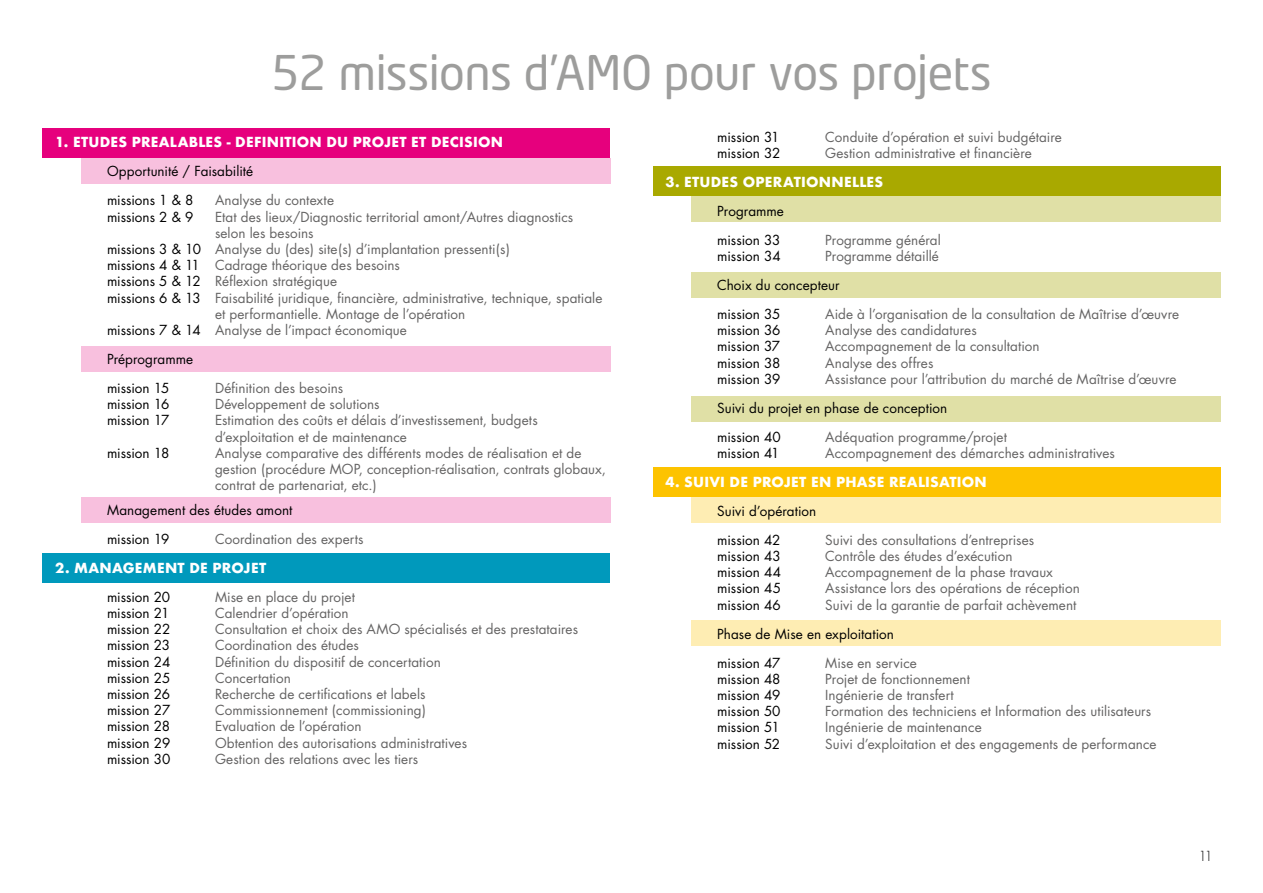
<style>
.page{position:relative;width:1263px;height:893px;background:#fff}
.page>*{position:absolute;margin:0;border:0;box-sizing:border-box;transform-origin:0 0}
.t1{font:47.25px "Neo Tech Dacia";letter-spacing:-.015em;color:#9d9d9c}
.t2{font:13.5px/16.2px "Futura";letter-spacing:.005em;color:#646363}
.t3{font:13.5px/29px "Futura";letter-spacing:-.005em;color:#000}
.t4{font:700 13.5px "Futura";letter-spacing:.015em;color:#fff}
.t5{font:300 13.5px "Futura";color:#000}
.s1{color:#000}
</style>
<div class="page">
<div style="left:43px;top:128px;width:567px;height:30px;background:#e6007d"></div>
<div style="left:653px;top:166px;width:567px;height:30px;background:#a9a900"></div>
<div style="left:653px;top:467px;width:567px;height:30px;background:#fdc300"></div>
<div style="left:43px;top:553px;width:567px;height:30px;background:#0099bc"></div>
<div style="left:81px;top:158px;width:529px;height:25px;background:#f8c0de"></div>
<div style="left:691px;top:196px;width:529px;height:26px;background:#e0e0a6"></div>
<div style="left:691px;top:497px;width:529px;height:25px;background:#feedb3"></div>
<div style="left:691px;top:620px;width:529px;height:26px;background:#feedb3"></div>
<div style="left:691px;top:396px;width:529px;height:26px;background:#e0e0a6"></div>
<div style="left:691px;top:272px;width:529px;height:26px;background:#e0e0a6"></div>
<div style="left:81px;top:346px;width:529px;height:26px;background:#f8c0de"></div>
<div style="left:81px;top:498px;width:529px;height:25px;background:#f8c0de"></div>
<h1 class="t1" style="left:271px;top:43px;width:722px">52 missions d’AMO pour vos projets</h1>
<p class="t4" style="left:55px;top:133px;width:449px">1. ETUDES PREALABLES - DEFINITION DU PROJET ET DECISION</p>
<p class="t3" style="left:107px;top:157px;width:148px">Opportunité / Faisabilité missions 1 &amp; 8</p>
<p class="t3" style="left:717px;top:123px;width:64px">mission 31</p>
<p class="t2" style="left:825px;top:129px;width:238px">Conduite d’opération et suivi budgétaire</p>
<p class="t3" style="left:717px;top:139px;width:65px">mission 32</p>
<p class="t2" style="left:825px;top:145px;width:208px">Gestion administrative et financière</p>
<p class="t4" style="left:665px;top:172px;width:219px">3. ETUDES OPERATIONNELLES</p>
<p class="t3" style="left:717px;top:197px;width:68px">Programme mission 33</p>
<p class="t2" style="left:215px;top:192px;width:120px">Analyse du contexte</p>
<p class="t3" style="left:107px;top:202px;width:88px">missions 2 &amp; 9</p>
<p class="t2" style="left:215px;top:209px;width:360px">Etat des lieux/Diagnostic territorial amont/Autres diagnostics</p>
<p class="t2" style="left:215px;top:225px;width:100px">selon les besoins</p>
<p class="t2" style="left:107px;top:241px;width:404px"><span class="s1">missions 3 &amp; 10</span> Analyse du (des) site(s) d’implantation pressenti(s)</p>
<p class="t2" style="left:107px;top:257px;width:294px"><span class="s1">missions 4 &amp; 11</span> Cadrage théorique des besoins</p>
<p class="t2" style="left:107px;top:273px;width:232px"><span class="s1">missions 5 &amp; 12</span> Réflexion stratégique</p>
<p class="t2" style="left:107px;top:290px;width:497px"><span class="s1">missions 6 &amp; 13</span> Faisabilité juridique, financière, administrative, technique, spatiale</p>
<p class="t2" style="left:215px;top:306px;width:252px">et performantielle. Montage de l’opération</p>
<p class="t2" style="left:107px;top:322px;width:301px"><span class="s1">missions 7 &amp; 14</span> Analyse de l’impact économique</p>
<p class="t3" style="left:107px;top:345px;width:88px">Préprogramme mission 15</p>
<p class="t2" style="left:825px;top:232px;width:117px">Programme général</p>
<p class="t3" style="left:717px;top:242px;width:65px">mission 34</p>
<p class="t2" style="left:825px;top:248px;width:115px">Programme détaillé</p>
<p class="t3" style="left:717px;top:271px;width:124px">Choix du concepteur mission 35</p>
<p class="t2" style="left:825px;top:306px;width:355px">Aide à l’organisation de la consultation de Maîtrise d’œuvre</p>
<p class="t3" style="left:717px;top:316px;width:65px">mission 36</p>
<p class="t2" style="left:825px;top:322px;width:153px">Analyse des candidatures</p>
<p class="t3" style="left:717px;top:332px;width:64px">mission 37</p>
<p class="t2" style="left:825px;top:339px;width:216px">Accompagnement de la consultation</p>
<p class="t3" style="left:717px;top:348px;width:65px">mission 38</p>
<p class="t2" style="left:825px;top:355px;width:110px">Analyse des offres</p>
<p class="t3" style="left:717px;top:365px;width:65px">mission 39</p>
<p class="t2" style="left:825px;top:371px;width:353px">Assistance pour l’attribution du marché de Maîtrise d’œuvre</p>
<p class="t3" style="left:717px;top:394px;width:232px">Suivi du projet en phase de conception mission 40</p>
<p class="t2" style="left:215px;top:380px;width:130px">Définition des besoins</p>
<p class="t3" style="left:107px;top:390px;width:64px">mission 16</p>
<p class="t2" style="left:215px;top:396px;width:166px">Développement de solutions</p>
<p class="t3" style="left:107px;top:406px;width:64px">mission 17</p>
<p class="t2" style="left:215px;top:412px;width:324px">Estimation des coûts et délais d’investissement, budgets d’exploitation et de maintenance</p>
<p class="t3" style="left:107px;top:438px;width:64px">mission 18</p>
<p class="t2" style="left:215px;top:445px;width:392px">Analyse comparative des différents modes de réalisation et de gestion (procédure MOP, conception-réalisation, contrats globaux, contrat de partenariat, etc.)</p>
<p class="t3" style="left:107px;top:496px;width:187px">Management des études amont mission 19</p>
<p class="t2" style="left:825px;top:429px;width:183px">Adéquation programme/projet</p>
<p class="t3" style="left:717px;top:439px;width:64px">mission 41</p>
<p class="t2" style="left:825px;top:445px;width:291px">Accompagnement des démarches administratives</p>
<p class="t4" style="left:665px;top:472px;width:323px">4. SUIVI DE PROJET EN PHASE REALISATION</p>
<p class="t3" style="left:717px;top:497px;width:101px">Suivi d’opération mission 42</p>
<p class="t2" style="left:215px;top:531px;width:150px">Coordination des experts</p>
<p class="t4" style="left:55px;top:558px;width:212px">2. MANAGEMENT DE PROJET</p>
<p class="t3" style="left:107px;top:582px;width:65px">mission 20</p>
<p class="t2" style="left:215px;top:589px;width:141px">Mise en place du projet</p>
<p class="t3" style="left:107px;top:599px;width:64px">mission 21</p>
<p class="t2" style="left:215px;top:605px;width:135px">Calendrier d’opération</p>
<p class="t3" style="left:107px;top:615px;width:65px">mission 22</p>
<p class="t2" style="left:215px;top:621px;width:364px">Consultation et choix des AMO spécialisés et des prestataires</p>
<p class="t3" style="left:107px;top:631px;width:65px">mission 23</p>
<p class="t2" style="left:215px;top:637px;width:145px">Coordination des études</p>
<p class="t3" style="left:107px;top:647px;width:65px">mission 24</p>
<p class="t2" style="left:215px;top:654px;width:227px">Définition du dispositif de concertation</p>
<p class="t3" style="left:107px;top:663px;width:65px">mission 25</p>
<p class="t2" style="left:215px;top:670px;width:77px">Concertation</p>
<p class="t3" style="left:107px;top:680px;width:64px">mission 26</p>
<p class="t2" style="left:215px;top:686px;width:212px">Recherche de certifications et labels</p>
<p class="t3" style="left:107px;top:696px;width:65px">mission 27</p>
<p class="t2" style="left:215px;top:702px;width:212px">Commissionnement (commissioning)</p>
<p class="t3" style="left:107px;top:712px;width:65px">mission 28</p>
<p class="t2" style="left:215px;top:718px;width:148px">Evaluation de l’opération</p>
<p class="t3" style="left:107px;top:728px;width:65px">mission 29</p>
<p class="t2" style="left:215px;top:735px;width:254px">Obtention des autorisations administratives</p>
<p class="t3" style="left:107px;top:744px;width:65px">mission 30</p>
<p class="t2" style="left:215px;top:751px;width:205px">Gestion des relations avec les tiers</p>
<p class="t2" style="left:825px;top:532px;width:210px">Suivi des consultations d’entreprises</p>
<p class="t3" style="left:717px;top:542px;width:65px">mission 43</p>
<p class="t2" style="left:825px;top:548px;width:189px">Contrôle des études d’exécution</p>
<p class="t3" style="left:717px;top:558px;width:65px">mission 44</p>
<p class="t2" style="left:825px;top:564px;width:229px">Accompagnement de la phase travaux</p>
<p class="t3" style="left:717px;top:574px;width:65px">mission 45</p>
<p class="t2" style="left:825px;top:581px;width:256px">Assistance lors des opérations de réception</p>
<p class="t3" style="left:717px;top:590px;width:65px">mission 46</p>
<p class="t2" style="left:825px;top:597px;width:253px">Suivi de la garantie de parfait achèvement</p>
<p class="t3" style="left:717px;top:619px;width:178px">Phase de Mise en exploitation mission 47</p>
<p class="t2" style="left:825px;top:655px;width:93px">Mise en service</p>
<p class="t3" style="left:717px;top:664px;width:65px">mission 48</p>
<p class="t2" style="left:825px;top:671px;width:146px">Projet de fonctionnement</p>
<p class="t3" style="left:717px;top:681px;width:65px">mission 49</p>
<p class="t2" style="left:825px;top:687px;width:130px">Ingénierie de transfert</p>
<p class="t3" style="left:717px;top:697px;width:65px">mission 50</p>
<p class="t2" style="left:825px;top:703px;width:327px">Formation des techniciens et Information des utilisateurs</p>
<p class="t3" style="left:717px;top:713px;width:64px">mission 51</p>
<p class="t2" style="left:825px;top:719px;width:158px">Ingénierie de maintenance</p>
<p class="t3" style="left:717px;top:729px;width:64px">mission 52</p>
<p class="t2" style="left:825px;top:736px;width:333px">Suivi d’exploitation et des engagements de performance</p>
<p class="t5" style="left:1198px;top:848px;width:16px">11</p>
</div>
